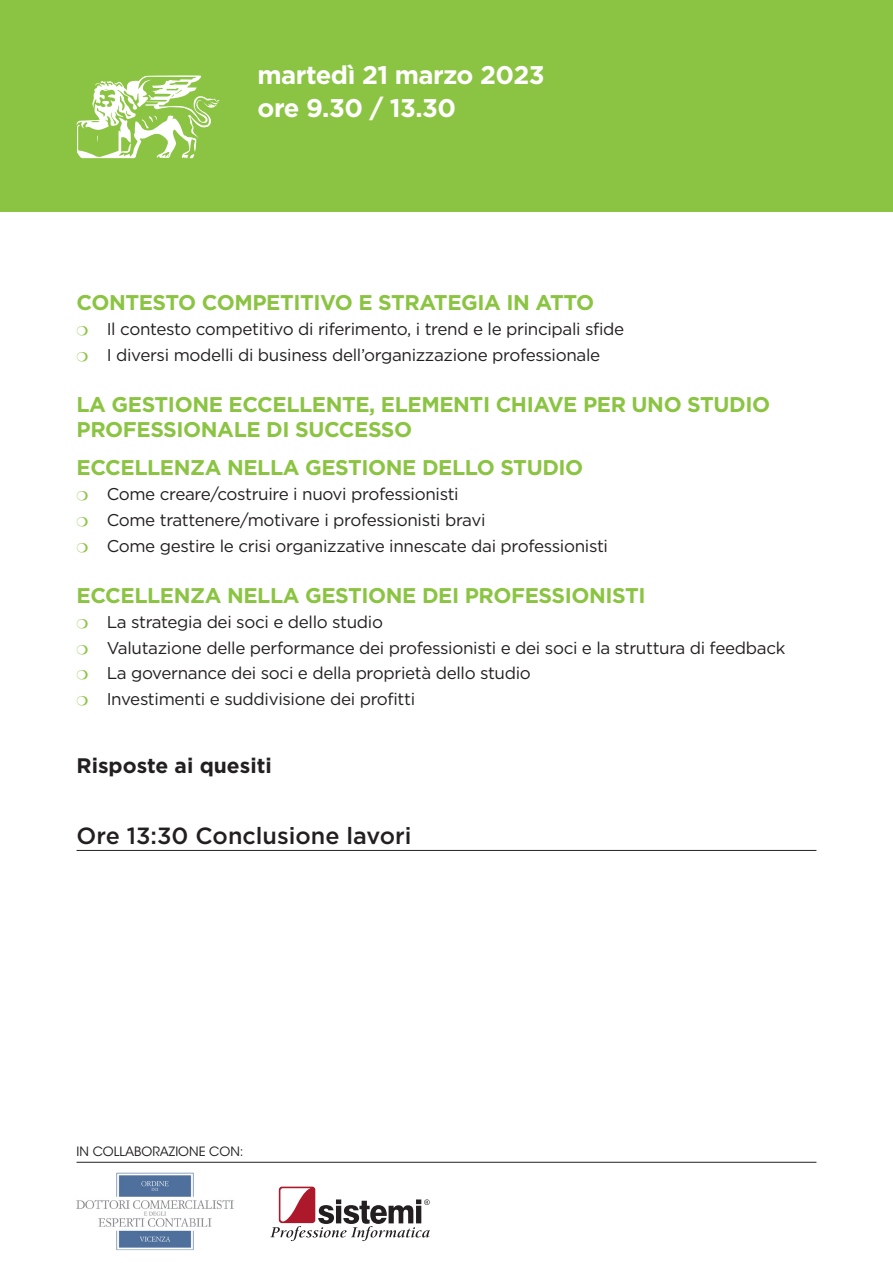
<style>
.page{position:relative;width:893px;height:1263px;background:#fff}
.page>*{position:absolute;margin:0;border:0;box-sizing:border-box;transform-origin:0 0}
.durata_evento{font:700 25.5px "Gotham HTF";letter-spacing:-.02em;color:#fff}
.data_evento_testa{font:700 25.5px "Gotham HTF";letter-spacing:-.02em;color:#fff}
.orario{font:500 23.4px "Gotham HTF";color:#231f20}
.titolo_intervento{font:700 21.3px/25.5px "Gotham HTF";letter-spacing:-.02em;color:#8bc442}
.testo{font:700 21px "Gotham HTF";color:#231f20}
.t1{font:17.1px "Gotham HTF";letter-spacing:-.02em;color:#231f20}
.orario-2{font:12.75px "ITC Avant Garde Std";color:#231f20}
.s1{font-family:"Monotype Sorts";font-size:13.5px;color:#8bc442}
</style>
<div class="page">
<div style="left:0;top:0;width:893px;height:211px;background:#8bc442"></div>
<svg style="left:76px;top:75px;width:144px;height:84px"></svg>
<hr style="left:77px;top:1162px;width:739px;height:1px;background:#231f20">
<hr style="left:77px;top:850px;width:739px;height:1px;background:#231f20">
<img style="left:76px;top:1172px;width:158px;height:79px">
<div style="left:279px;top:1186px;width:36px;height:37px;background:#ad182b;border-radius:3px"></div>
<svg style="left:270px;top:1188px;width:160px;height:53px"></svg>
<p class="durata_evento" style="left:258px;top:61px;width:289px">martedì 21 marzo 2023</p>
<p class="data_evento_testa" style="left:258px;top:94px;width:200px">ore 9.30 / 13.30</p>
<p class="titolo_intervento" style="left:77px;top:289px;width:519px">CONTESTO COMPETITIVO E STRATEGIA IN ATTO</p>
<p class="t1" style="left:77px;top:320px;width:549px"><span class="s1">P</span> Il contesto competitivo di riferimento, i trend e le principali sfide</p>
<p class="t1" style="left:77px;top:345px;width:525px"><span class="s1">P</span> I diversi modelli di business dell’organizzazione professionale</p>
<p class="titolo_intervento" style="left:77px;top:391px;width:695px">LA GESTIONE ECCELLENTE, ELEMENTI CHIAVE PER UNO STUDIO<br>PROFESSIONALE DI SUCCESSO</p>
<p class="titolo_intervento" style="left:77px;top:454px;width:508px">ECCELLENZA NELLA GESTIONE DELLO STUDIO</p>
<p class="t1" style="left:77px;top:485px;width:384px"><span class="s1">P</span> Come creare/costruire i nuovi professionisti</p>
<p class="t1" style="left:77px;top:510px;width:410px"><span class="s1">P</span> Come trattenere/motivare i professionisti bravi</p>
<p class="t1" style="left:77px;top:536px;width:533px"><span class="s1">P</span> Come gestire le crisi organizzative innescate dai professionisti</p>
<p class="titolo_intervento" style="left:77px;top:582px;width:571px">ECCELLENZA NELLA GESTIONE DEI PROFESSIONISTI</p>
<p class="t1" style="left:77px;top:613px;width:308px"><span class="s1">P</span> La strategia dei soci e dello studio</p>
<p class="t1" style="left:77px;top:638px;width:710px"><span class="s1">P</span> Valutazione delle performance dei professionisti e dei soci e la struttura di feedback</p>
<p class="t1" style="left:77px;top:664px;width:456px"><span class="s1">P</span> La governance dei soci e della proprietà dello studio</p>
<p class="t1" style="left:77px;top:689px;width:340px"><span class="s1">P</span> Investimenti e suddivisione dei profitti</p>
<p class="testo" style="left:77px;top:753px;width:197px">Risposte ai quesiti</p>
<p class="orario" style="left:77px;top:822px;width:336px">Ore 13:30 Conclusione lavori</p>
<p class="orario-2" style="left:77px;top:1143px;width:169px">IN COLLABORAZIONE CON:</p>
</div>
